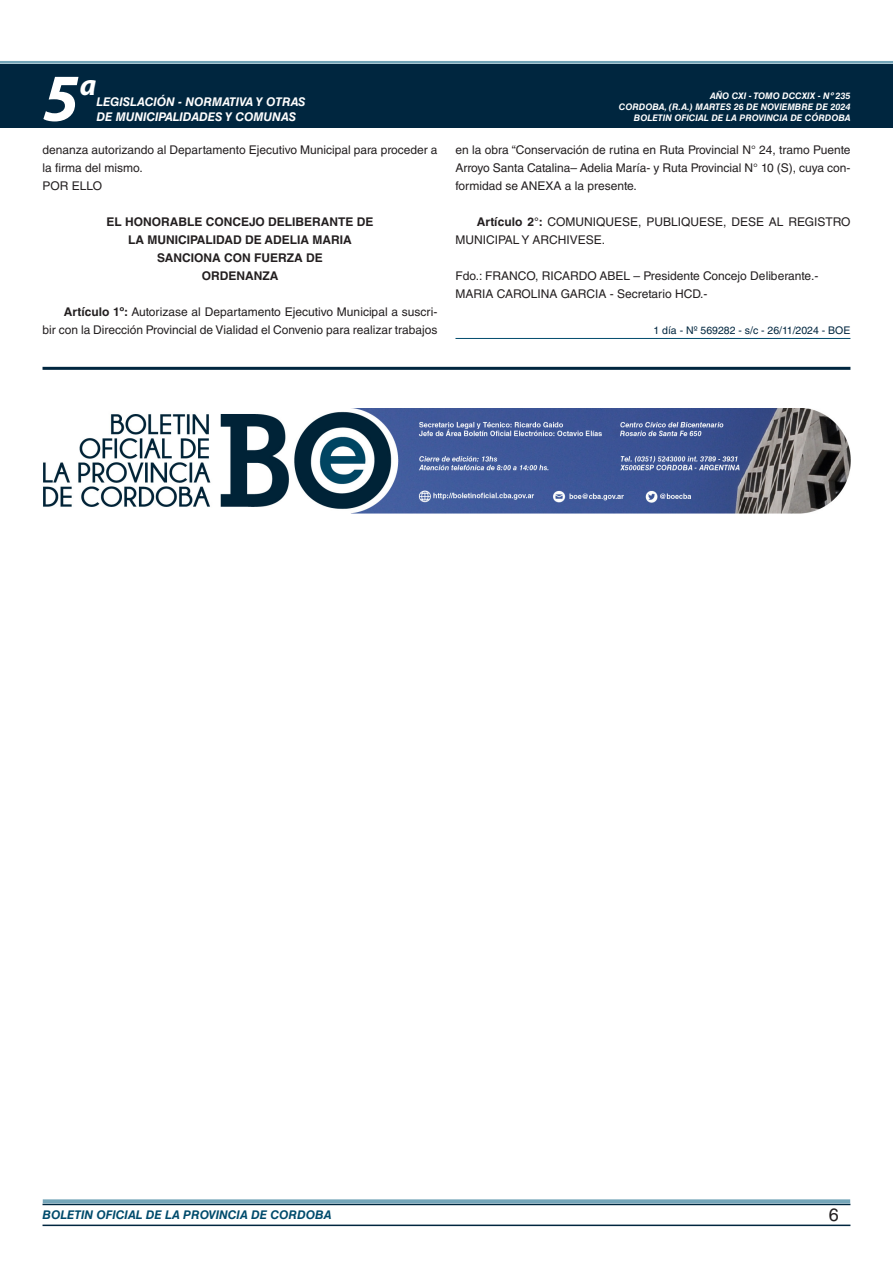
<style>
.page{position:relative;width:893px;height:1263px;background:#fff}
.page>*{position:absolute;margin:0;border:0;box-sizing:border-box;transform-origin:0 0}
.t1{font:italic 700 67.5px "Myriad Pro";color:#fff}
.t2{font:italic 700 30px "Myriad Pro";color:#fff}
.t3{font:18px "Helvetica LT Std";color:#231f20}
.TEXTO_BASE{font:12px/18px "Helvetica LT Std";color:#231f20}
.RESUELVE{font:700 12px "Helvetica LT Std";color:#231f20}
.t4{font:italic 700 12px "Helvetica LT Std";color:#fff}
.t5{font:italic 700 12px "Helvetica LT Std";color:#004b6c}
.FECHA_DE_VENCIMIENTO{font:10.5px "Helvetica LT Std";color:#00263f}
.t6{font:italic 700 9px/10.8px "Helvetica LT Std";color:#fff;text-align:right}
.s1{font-weight:700}
</style>
<div class="page">
<div style="left:0;top:61px;width:893px;height:6px;background:#fff;opacity:.75"></div>
<div style="left:0;top:64px;width:893px;height:64px;background:#00263f"></div>
<hr style="left:43px;top:1224px;width:807px;height:2px;background:#00263f">
<div style="left:42px;top:1198px;width:809px;height:8px;background:#fff;opacity:.75"></div>
<hr style="left:455px;top:338px;width:395px;height:1px;background:#004b6c">
<hr style="left:43px;top:367px;width:807px;height:3px;background:#00263f">
<img style="left:43px;top:408px;width:808px;height:106px">
<h1 class="t1" style="left:43px;top:54px;width:38px">5</h1>
<h2 class="t2" style="left:80px;top:66px;width:18px">a</h2>
<p class="t4" style="left:96px;top:95px;width:211px">LEGISLACIÓN - NORMATIVA Y OTRAS</p>
<p class="t4" style="left:96px;top:109px;width:201px">DE MUNICIPALIDADES Y COMUNAS</p>
<p class="TEXTO_BASE" style="left:43px;top:141px;width:396px">denanza autorizando al Departamento Ejecutivo Municipal para proceder a la firma del mismo.</p>
<p class="TEXTO_BASE" style="left:43px;top:177px;width:61px">POR ELLO</p>
<p class="RESUELVE" style="left:107px;top:214px;width:268px">EL HONORABLE CONCEJO DELIBERANTE DE</p>
<p class="RESUELVE" style="left:128px;top:232px;width:225px">LA MUNICIPALIDAD DE ADELIA MARIA</p>
<p class="RESUELVE" style="left:157px;top:250px;width:167px">SANCIONA CON FUERZA DE</p>
<p class="RESUELVE" style="left:202px;top:268px;width:78px">ORDENANZA</p>
<p class="TEXTO_BASE" style="left:43px;top:303px;width:396px;text-align:right"><span class="s1">Artículo 1º:</span> Autorizase al Departamento Ejecutivo Municipal a suscri-<br>bir con la Dirección Provincial de Vialidad el Convenio para realizar trabajos</p>
<p class="t6" style="left:619px;top:91px;width:233px">AÑO CXI - TOMO DCCXIX - Nº 235<br>CORDOBA, (R.A.) MARTES 26 DE NOVIEMBRE DE 2024<br>BOLETIN OFICIAL DE LA PROVINCIA DE CÓRDOBA</p>
<p class="TEXTO_BASE" style="left:455px;top:141px;width:396px;text-align:justify">en la obra “Conservación de rutina en Ruta Provincial N° 24, tramo Puente Arroyo Santa Catalina– Adelia María- y Ruta Provincial N° 10 (S), cuya con&shy;formidad se ANEXA a la presente.</p>
<p class="TEXTO_BASE" style="left:455px;top:213px;width:396px;text-indent:21px"><span class="s1">Artículo 2°:</span> COMUNIQUESE, PUBLIQUESE, DESE AL REGISTRO<br>MUNICIPAL Y ARCHIVESE.</p>
<p class="TEXTO_BASE" style="left:455px;top:267px;width:364px">Fdo.: FRANCO, RICARDO ABEL – Presidente Concejo Deliberante.-</p>
<p class="TEXTO_BASE" style="left:455px;top:285px;width:254px">MARIA CAROLINA GARCIA - Secretario HCD.-</p>
<p class="FECHA_DE_VENCIMIENTO" style="left:653px;top:324px;width:198px">1 día - Nº 569282 - s/c - 26/11/2024 - BOE</p>
<p class="t5" style="left:43px;top:1208px;width:290px">BOLETIN OFICIAL DE LA PROVINCIA DE CORDOBA</p>
<h3 class="t3" style="left:829px;top:1204px;width:12px">6</h3>
</div>
